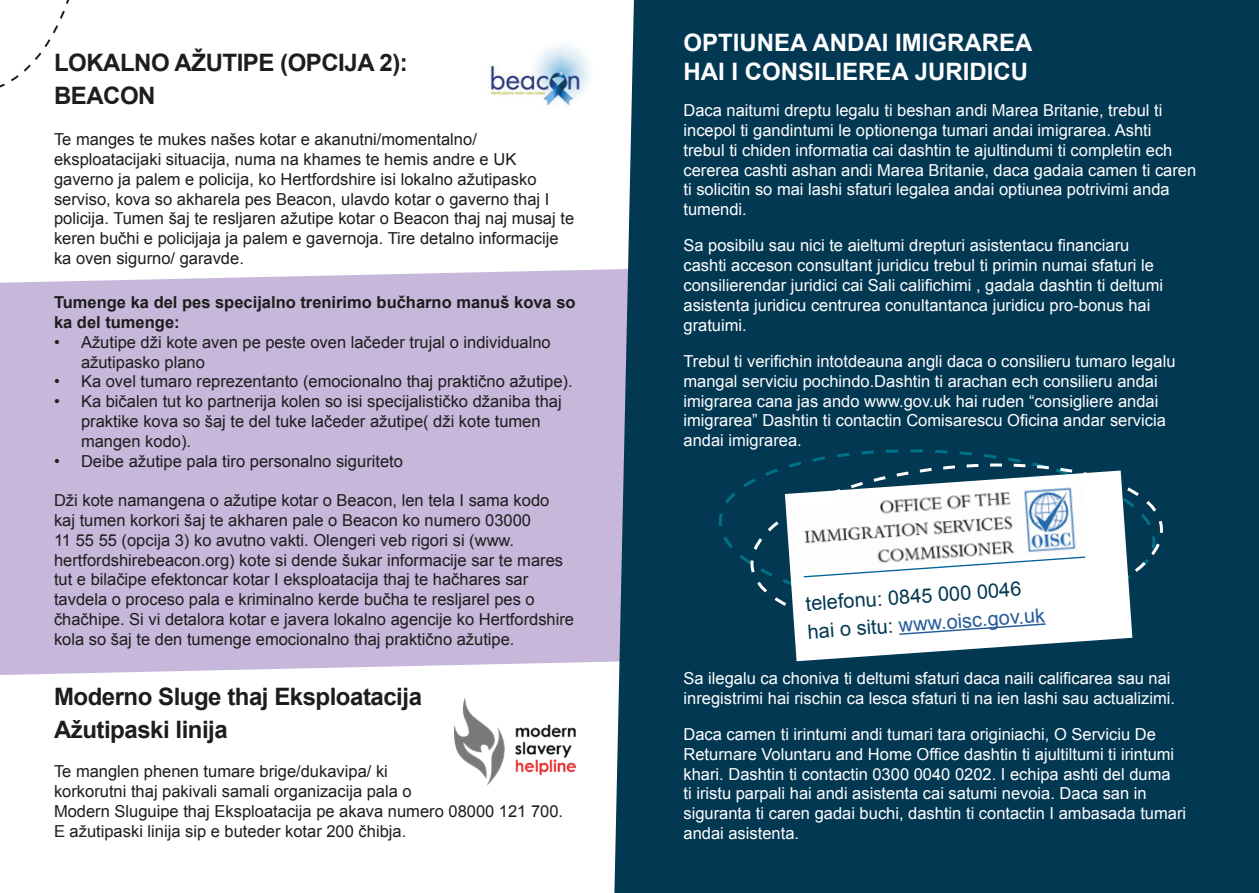
<style>
.page{position:relative;width:1259px;height:893px;background:#fff}
.page>*{position:absolute;margin:0;border:0;box-sizing:border-box;transform-origin:0 0}
.t1{font:700 24px/32.4px "Arial";letter-spacing:-.02em;color:#1d1d1b}
.t2{font:700 24px "Arial";color:#fff}
.t3{font:19.8px "Arial";color:#275b9c}
.t4{font:19.8px "Arial";color:#033853}
.t5{font:16.5px/19.8px "Arial";color:#1d1d1b}
.t6{font:16.5px/19.8px "Arial";color:#fff}
.t7{font:700 16.5px/19.8px "Arial";color:#1d1d1b}
.s1{color:#033853}
</style>
<div class="page">
<div style="left:0;top:269px;width:614px;height:406px;background:#c6b7db"></div>
<div style="left:614px;top:0;width:645px;height:893px;background:#033853"></div>
<svg style="left:0;top:0;width:70px;height:88px"></svg>
<img style="left:490px;top:45px;width:100px;height:61px">
<img style="left:454px;top:698px;width:122px;height:88px">
<svg style="left:785px;top:636px;width:347px;height:25px"></svg>
<svg style="left:718px;top:448px;width:444px;height:188px"></svg>
<img style="left:789px;top:486px;width:299px;height:87px">
<p class="t1" style="left:54px;top:48px;width:355px">LOKALNO AŽUTIPE (OPCIJA 2):<br>BEACON</p>
<p class="t5" style="left:54px;top:130px;width:521px">Te manges te mukes našes kotar e akanutni/momentalno/ eksploatacijaki situacija, numa na khames te hemis andre e UK gaverno ja palem e policija, ko Hertfordshire isi lokalno ažutipasko serviso, kova so akharela pes Beacon, ulavdo kotar o gaverno thaj I policija. Tumen šaj te resljaren ažutipe kotar o Beacon thaj naj musaj te keren bučhi e policijaja ja palem e gavernoja. Tire detalno informacije ka oven sigurno/ garavde.</p>
<p class="t7" style="left:54px;top:293px;width:523px">Tumenge ka del pes specijalno trenirimo bučharno manuš kova so ka del tumenge:</p>
<p class="t5" style="left:81px;top:332px;width:471px;text-indent:-27px">• Ažutipe dži kote aven pe peste oven lačeder trujal o individualno ažutipasko plano</p>
<p class="t5" style="left:54px;top:372px;width:520px">• Ka ovel tumaro reprezentanto (emocionalno thaj praktično ažutipe).</p>
<p class="t5" style="left:81px;top:392px;width:482px;text-indent:-27px">• Ka bičalen tut ko partnerija kolen so isi specijalističko džaniba thaj praktike kova so šaj te del tuke lačeder ažutipe( dži kote tumen mangen kodo).</p>
<p class="t5" style="left:54px;top:451px;width:350px">• Deibe ažutipe pala tiro personalno siguriteto</p>
<p class="t5" style="left:54px;top:491px;width:521px">Dži kote namangena o ažutipe kotar o Beacon, len tela I sama kodo kaj tumen korkori šaj te akharen pale o Beacon ko numero 03000<br>11 55 55 (opcija 3) ko avutno vakti. Olengeri veb rigori si (www. hertfordshirebeacon.org) kote si dende šukar informacije sar te mares tut e bilačipe efektoncar kotar I eksploatacija thaj te hačhares sar tavdela o proceso pala e kriminalno kerde bučha te resljarel pes o čhačhipe. Si vi detalora kotar e javera lokalno agencije ko Hertfordshire kola so šaj te den tumenge emocionalno thaj praktično ažutipe.</p>
<p class="t1" style="left:54px;top:682px;width:369px">Moderno Sluge thaj Eksploatacija<br>Ažutipaski linija</p>
<p class="t5" style="left:54px;top:762px;width:511px">Te manglen phenen tumare brige/dukavipa/ ki<br>korkorutni thaj pakivali samali organizacija pala o<br>Modern Sluguipe thaj Eksploatacija pe akava numero 08000 121 700.<br>E ažutipaski linija sip e buteder kotar 200 čhibja.</p>
<p class="t2" style="left:683px;top:27px;width:350px">OPTIUNEA ANDAI IMIGRAREA</p>
<p class="t2" style="left:683px;top:56px;width:346px">HAI I CONSILIEREA JURIDICU</p>
<p class="t6" style="left:683px;top:101px;width:514px">Daca naitumi dreptu legalu ti beshan andi Marea Britanie, trebul ti incepol ti gandintumi le optionenga tumari andai imigrarea. Ashti trebul ti chiden informatia cai dashtin te ajultindumi ti completin ech cererea cashti ashan andi Marea Britanie, daca gadaia camen ti caren ti solicitin so mai lashi sfaturi legalea andai optiunea potrivimi anda tumendi.</p>
<p class="t6" style="left:683px;top:236px;width:481px">Sa posibilu sau nici te aieltumi drepturi asistentacu financiaru cashti acceson consultant juridicu trebul ti primin numai sfaturi le consilierendar juridici cai Sali califichimi , gadala dashtin ti deltumi asistenta juridicu centrurea conultantanca juridicu pro-bonus hai gratuimi.</p>
<p class="t6" style="left:683px;top:351px;width:493px">Trebul ti verifichin intotdeauna angli daca o consilieru tumaro legalu mangal serviciu pochindo.Dashtin ti arachan ech consilieru andai imigrarea cana jas ando www.gov.uk hai ruden “consigliere andai imigrarea” Dashtin ti contactin Comisarescu Oficina andar servicia andai imigrarea.</p>
<p class="t4" style="left:805px;top:591px;width:218px;rotate:-4deg">telefonu: 0845 000 0046</p>
<p class="t3" style="left:806px;top:619px;width:239px;rotate:-4deg"><span class="s1">hai o situ:</span> www.oisc.gov.uk</p>
<p class="t6" style="left:683px;top:668px;width:493px">Sa ilegalu ca choniva ti deltumi sfaturi daca naili calificarea sau nai inregistrimi hai rischin ca lesca sfaturi ti na ien lashi sau actualizimi.</p>
<p class="t6" style="left:683px;top:724px;width:504px">Daca camen ti irintumi andi tumari tara originiachi, O Serviciu De Returnare Voluntaru and Home Office dashtin ti ajultiltumi ti irintumi khari. Dashtin ti contactin 0300 0040 0202. I echipa ashti del duma<br>ti iristu parpali hai andi asistenta cai satumi nevoia. Daca san in siguranta ti caren gadai buchi, dashtin ti contactin I ambasada tumari andai asistenta.</p>
</div>
